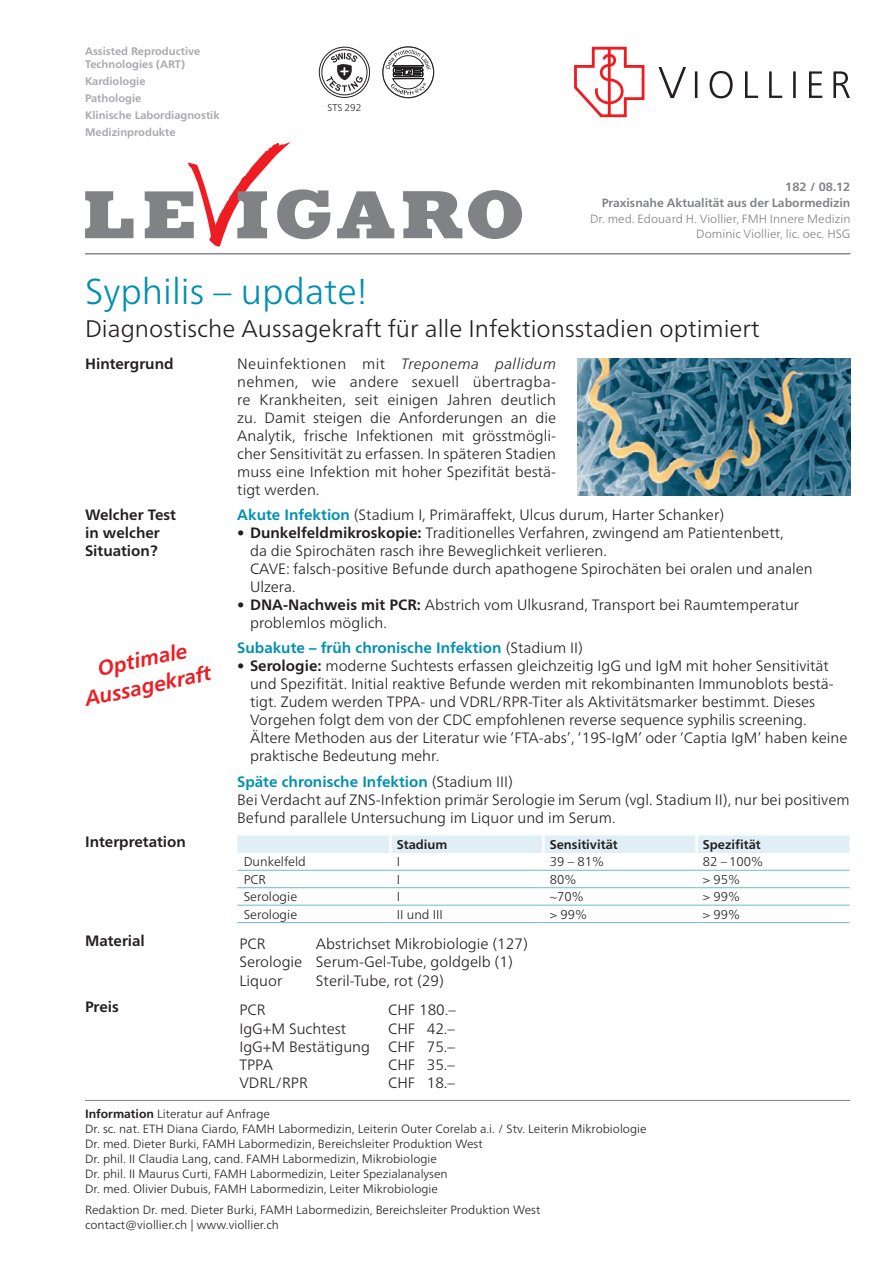
<style>
.page{position:relative;width:893px;height:1263px;background:#fff}
.page>*{position:absolute;margin:0;border:0;box-sizing:border-box;transform-origin:0 0}
.t1{font:300 36px "Frutiger Neue LTW1 G";color:#008fb3}
.t2{font:300 24px "Frutiger Neue LTW1 G";color:#231f20}
.t3{font:italic 700 21px/27px "Frutiger Neue LTW1 G";color:#ee1d23;text-align:center}
.t4{font:300 15px/18px "Frutiger Neue LTW1 G";color:#231f20}
.t5{font:700 15px/18px "Frutiger Neue LTW1 G";color:#231f20}
.t6{font:700 15px "Frutiger Neue LTW1 G";color:#008fb3}
.t7{font:300 12.75px "Frutiger Neue LTW1 G";color:#231f20}
.t8{font:700 12.75px "Frutiger Neue LTW1 G";color:#231f20}
.t9{font:300 12px/15px "Frutiger Neue LTW1 G";color:#231f20}
.t10{font:300 12px/15.6px "Frutiger Neue LTW1 G";color:#808285;text-align:right}
.t11{font:700 12px/15.6px "Frutiger Neue LTW1 G";color:#808285;text-align:right}
.t12{font:700 10.95px/17px "Frutiger Neue LTW1 G";color:#a8a9ad}
.t13{font:300 9.75px "Frutiger Neue LTW1 G";color:#231f20}
.s1{font-style:italic}
.s2{font-weight:700;color:#008fb3}
.s3{font-weight:700}
.s4{font-weight:300;color:#231f20}
</style>
<div class="page">
<svg style="left:85px;top:191px;width:48px;height:47px"></svg>
<svg style="left:337px;top:191px;width:57px;height:47px"></svg>
<svg style="left:145px;top:142px;width:186px;height:104px"></svg>
<svg style="left:468px;top:190px;width:54px;height:49px"></svg>
<svg style="left:403px;top:191px;width:59px;height:47px"></svg>
<svg style="left:658px;top:67px;width:28px;height:31px"></svg>
<svg style="left:695px;top:71px;width:155px;height:27px"></svg>
<svg style="left:574px;top:47px;width:71px;height:70px"></svg>
<div style="left:319px;top:47px;width:51px;height:51px;border:1px solid #231f20;border-radius:50%"></div>
<div style="left:322px;top:49px;width:45px;height:46px;border:1px solid #231f20;border-radius:50%"></div>
<svg style="left:326px;top:53px;width:37px;height:39px"></svg>
<svg style="left:385px;top:50px;width:46px;height:45px"></svg>
<div style="left:382px;top:47px;width:52px;height:51px;border:1px solid #231f20;border-radius:50%"></div>
<hr style="left:85px;top:253px;width:765px;height:1px;background:#808285">
<hr style="left:85px;top:1100px;width:765px;height:1px;background:#808285">
<img style="left:577px;top:358px;width:273px;height:137px">
<hr style="left:237px;top:870px;width:153px;height:1px;background:#69bbd4">
<hr style="left:390px;top:870px;width:153px;height:1px;background:#69bbd4">
<hr style="left:543px;top:870px;width:153px;height:1px;background:#69bbd4">
<hr style="left:696px;top:870px;width:154px;height:1px;background:#69bbd4">
<hr style="left:237px;top:887px;width:153px;height:1px;background:#69bbd4">
<hr style="left:390px;top:887px;width:153px;height:1px;background:#69bbd4">
<hr style="left:543px;top:887px;width:153px;height:1px;background:#69bbd4">
<hr style="left:696px;top:887px;width:154px;height:1px;background:#69bbd4">
<hr style="left:237px;top:905px;width:153px;height:1px;background:#69bbd4">
<hr style="left:390px;top:905px;width:153px;height:1px;background:#69bbd4">
<hr style="left:543px;top:905px;width:153px;height:1px;background:#69bbd4">
<hr style="left:696px;top:905px;width:154px;height:1px;background:#69bbd4">
<hr style="left:237px;top:922px;width:153px;height:1px;background:#69bbd4">
<hr style="left:390px;top:922px;width:153px;height:1px;background:#69bbd4">
<hr style="left:543px;top:922px;width:153px;height:1px;background:#69bbd4">
<hr style="left:696px;top:922px;width:154px;height:1px;background:#69bbd4">
<div style="left:237px;top:835px;width:613px;height:18px;background:#dfeff5"></div>
<hr style="left:542px;top:835px;width:3px;height:18px;background:#fff">
<hr style="left:695px;top:835px;width:3px;height:18px;background:#fff">
<p class="t12" style="left:85px;top:45px;width:117px;line-height:12.8px">Assisted Reproductive<br>Technologies (ART)</p>
<p class="t12" style="left:85px;top:72px;width:136px">Kardiologie<br>Pathologie<br>Klinische Labordiagnostik<br>Medizinprodukte</p>
<p class="t13" style="left:328px;top:101px;width:35px">STS 292</p>
<p class="t11" style="left:602px;top:179px;width:250px">182 / 08.12<br>Praxisnahe Aktualität aus der Labormedizin</p>
<p class="t10" style="left:590px;top:210px;width:262px">Dr. med. Edouard H. Viollier, FMH Innere Medizin<br>Dominic Viollier, lic. oec. HSG</p>
<h1 class="t1" style="left:85px;top:269px;width:284px">Syphilis – update!</h1>
<h2 class="t2" style="left:85px;top:314px;width:676px">Diagnostische Aussagekraft für alle Infektionsstadien optimiert</h2>
<p class="t5" style="left:85px;top:355px;width:90px">Hintergrund</p>
<p class="t4" style="left:237px;top:355px;width:320px;text-align:justify">Neuinfektionen mit <span class="s1">Treponema pallidum </span>nehmen, wie andere sexuell übertragba&shy;re Krankheiten, seit einigen Jahren deutlich zu. Damit steigen die Anforderungen an die Analytik, frische Infektionen mit grösstmögli&shy;cher Sensitivität zu erfassen. In späteren Stadien muss eine Infektion mit hoher Spezifität bestä&shy;tigt werden.</p>
<p class="t5" style="left:85px;top:505px;width:93px">Welcher Test in welcher<br>Situation?</p>
<p class="t4" style="left:237px;top:505px;width:488px"><span class="s2">Akute Infektion</span> (Stadium I, Primäraffekt, Ulcus durum, Harter Schanker)</p>
<p class="t4" style="left:250px;top:523px;width:564px;text-indent:-13px">• <span class="s3">Dunkelfeldmikroskopie:</span> Traditionelles Verfahren, zwingend am Patientenbett,<br>da die Spirochäten rasch ihre Beweglichkeit verlieren.<br>CAVE: falsch-positive Befunde durch apathogene Spirochäten bei oralen und analen Ulzera.</p>
<p class="t4" style="left:250px;top:595px;width:551px;text-indent:-13px">• <span class="s3">DNA-Nachweis mit PCR:</span> Abstrich vom Ulkusrand, Transport bei Raumtemperatur problemlos möglich.</p>
<p class="t6" style="left:237px;top:639px;width:347px">Subakute – früh chronische Infektion <span class="s4">(Stadium II)</span></p>
<p class="t4" style="left:250px;top:657px;width:599px;text-indent:-13px">• <span class="s3">Serologie:</span> moderne Suchtests erfassen gleichzeitig IgG und IgM mit hoher Sensitivität und Spezifität. Initial reaktive Befunde werden mit rekombinanten Immunoblots bestä&shy;tigt. Zudem werden TPPA- und VDRL/RPR-Titer als Aktivitätsmarker bestimmt. Dieses Vorgehen folgt dem von der CDC empfohlenen reverse sequence syphilis screening.<br>Ältere Methoden aus der Literatur wie ‘FTA-abs’, ‘19S-IgM’ oder ‘Captia IgM’ haben keine praktische Bedeutung mehr.</p>
<p class="t4" style="left:237px;top:772px;width:614px"><span class="s2">Späte chronische Infektion</span> (Stadium III)<br>Bei Verdacht auf ZNS-Infektion primär Serologie im Serum (vgl. Stadium II), nur bei positivem<br>Befund parallele Untersuchung im Liquor und im Serum.</p>
<h3 class="t3" style="left:77px;top:660px;width:130px;rotate:-12deg">Optimale<br>Aussagekraft</h3>
<p class="t5" style="left:85px;top:832px;width:102px">Interpretation</p>
<p class="t8" style="left:397px;top:837px;width:52px">Stadium</p>
<p class="t8" style="left:550px;top:837px;width:69px">Sensitivität</p>
<p class="t8" style="left:703px;top:837px;width:59px">Spezifität</p>
<p class="t7" style="left:244px;top:854px;width:64px">Dunkelfeld</p>
<p class="t7" style="left:397px;top:854px;width:5px">I</p>
<p class="t7" style="left:550px;top:854px;width:56px">39 – 81%</p>
<p class="t7" style="left:703px;top:854px;width:62px">82 – 100%</p>
<p class="t7" style="left:244px;top:872px;width:24px">PCR</p>
<p class="t7" style="left:397px;top:872px;width:5px">I</p>
<p class="t7" style="left:550px;top:872px;width:28px">80%</p>
<p class="t7" style="left:703px;top:872px;width:39px">&gt; 95%</p>
<p class="t7" style="left:244px;top:889px;width:55px">Serologie</p>
<p class="t7" style="left:397px;top:889px;width:5px">I</p>
<p class="t7" style="left:550px;top:889px;width:35px">~70%</p>
<p class="t7" style="left:703px;top:889px;width:39px">&gt; 99%</p>
<p class="t7" style="left:244px;top:906px;width:55px">Serologie</p>
<p class="t7" style="left:397px;top:906px;width:48px">II und III</p>
<p class="t7" style="left:550px;top:906px;width:39px">&gt; 99%</p>
<p class="t7" style="left:703px;top:906px;width:39px">&gt; 99%</p>
<p class="t5" style="left:85px;top:931px;width:61px">Material</p>
<p class="t4" style="left:239px;top:935px;width:28px">PCR</p>
<p class="t4" style="left:239px;top:934px;width:290px;text-indent:77px">Abstrichset Mikrobiologie (127)<br>Serologie Serum-Gel-Tube, goldgelb (1)<br>Liquor</p>
<p class="t4" style="left:316px;top:971px;width:129px">Steril-Tube, rot (29)</p>
<p class="t5" style="left:85px;top:997px;width:35px">Preis</p>
<p class="t4" style="left:239px;top:1001px;width:28px">PCR</p>
<p class="t4" style="left:388px;top:1001px;width:69px">CHF 180.–</p>
<p class="t4" style="left:239px;top:1019px;width:108px">IgG+M Suchtest</p>
<p class="t4" style="left:239px;top:1019px;width:217px;text-align:justify;text-indent:149px">CHF 42.– IgG+M Bestätigung CHF 75.– TPPA</p>
<p class="t4" style="left:388px;top:1056px;width:68px">CHF 35.–</p>
<p class="t4" style="left:239px;top:1074px;width:70px">VDRL/RPR</p>
<p class="t4" style="left:388px;top:1074px;width:68px">CHF 18.–</p>
<p class="t9" style="left:85px;top:1106px;width:563px"><span class="s3">Information</span> Literatur auf Anfrage<br>Dr. sc. nat. ETH Diana Ciardo, FAMH Labormedizin, Leiterin Outer Corelab a.i. / Stv. Leiterin Mikrobiologie Dr. med. Dieter Burki, FAMH Labormedizin, Bereichsleiter Produktion West<br>Dr. phil. II Claudia Lang, cand. FAMH Labormedizin, Mikrobiologie<br>Dr. phil. II Maurus Curti, FAMH Labormedizin, Leiter Spezialanalysen<br>Dr. med. Olivier Dubuis, FAMH Labormedizin, Leiter Mikrobiologie</p>
<p class="t9" style="left:85px;top:1202px;width:457px">Redaktion Dr. med. Dieter Burki, FAMH Labormedizin, Bereichsleiter Produktion West contact@viollier.ch | www.viollier.ch</p>
</div>
